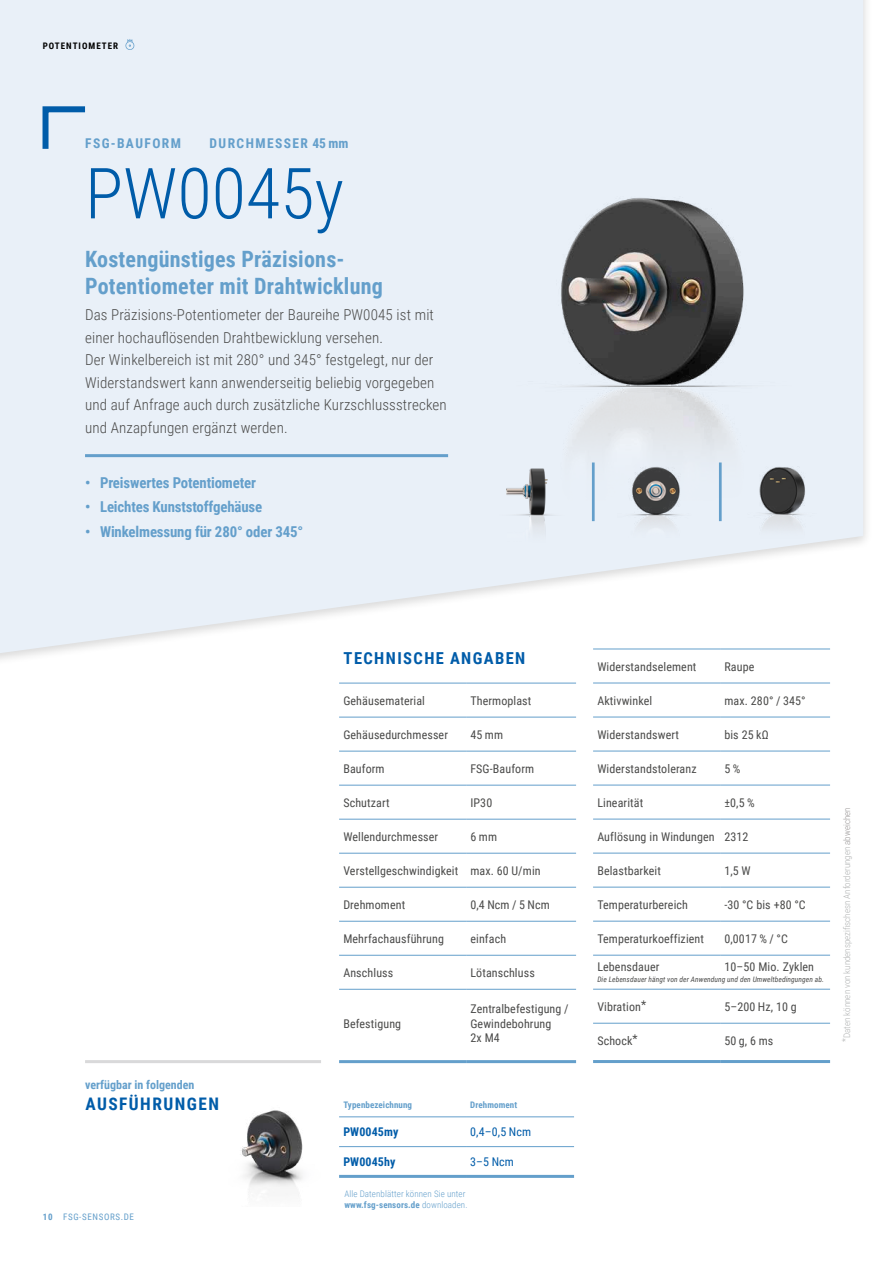
<style>
.page{position:relative;width:893px;height:1263px;background:#fff}
.page>*{position:absolute;margin:0;border:0;box-sizing:border-box;transform-origin:0 0}
.t1{font:300 70.5px "Roboto Condensed";color:#005ca9}
.t2{font:700 22.5px/27px "Roboto Condensed";letter-spacing:.01em;color:#649fcb}
.t3{font:700 17.25px "Roboto Condensed";letter-spacing:.085em;color:#005ca9}
.t4{font:700 16.5px "Roboto Condensed";letter-spacing:.085em;color:#005ca9}
.t5{font:300 15px/22.5px "Roboto Condensed";letter-spacing:.01em;color:#4a4a49}
.t6{font:700 15px "Roboto Condensed";letter-spacing:-.01em;color:#649fcb}
.t7{font:700 13.5px "Roboto Condensed";letter-spacing:.105em;color:#649fcb}
.t8{font:12px/14.4px "Roboto Condensed";letter-spacing:.01em;color:#4a4a49}
.t9{font:700 12px "Roboto Condensed";color:#649fcb}
.t10{font:700 12px "Roboto Condensed";letter-spacing:.01em;color:#005ca9}
.t11{font:12px "Roboto Condensed";letter-spacing:.01em;color:#005ca9}
.t12{font:300 9px/10.8px "Roboto Condensed";letter-spacing:.01em;color:#649fcb}
.t13{font:300 9px "Roboto Condensed";color:#b0b2b2}
.t14{font:700 9px "Roboto Condensed";letter-spacing:.01em;color:#649fcb}
.t15{font:9px "Roboto Condensed";letter-spacing:.075em;color:#649fcb}
.t16{font:700 9px "Roboto Condensed";letter-spacing:.115em;color:#000}
.t17{font:italic 7.5px "Roboto Condensed";letter-spacing:.01em;color:#4a4a49}
.s1{font-weight:700}
.s2{color:#9a9797}
</style>
<div class="page">
<div style="left:0;top:0;width:872px;height:668px;background:#000;opacity:.15"></div>
<svg style="left:0;top:0;width:863px;height:653px;background:#ebf1f8"></svg>
<hr style="left:339px;top:1116px;width:127px;height:1px;background:#649fcb">
<hr style="left:466px;top:1116px;width:108px;height:1px;background:#649fcb">
<hr style="left:339px;top:1146px;width:127px;height:1px;background:#649fcb">
<hr style="left:466px;top:1146px;width:108px;height:1px;background:#649fcb">
<hr style="left:339px;top:1175px;width:127px;height:3px;background:#649fcb">
<hr style="left:466px;top:1175px;width:108px;height:3px;background:#649fcb">
<img style="left:241px;top:1110px;width:62px;height:85px">
<hr style="left:85px;top:454px;width:363px;height:3px;background:#649fcb">
<hr style="left:339px;top:751px;width:127px;height:1px;background:#649fcb">
<hr style="left:466px;top:751px;width:110px;height:1px;background:#649fcb">
<hr style="left:339px;top:785px;width:127px;height:1px;background:#649fcb">
<hr style="left:466px;top:785px;width:110px;height:1px;background:#649fcb">
<hr style="left:339px;top:819px;width:127px;height:1px;background:#649fcb">
<hr style="left:466px;top:819px;width:110px;height:1px;background:#649fcb">
<hr style="left:339px;top:853px;width:127px;height:1px;background:#649fcb">
<hr style="left:466px;top:853px;width:110px;height:1px;background:#649fcb">
<hr style="left:339px;top:887px;width:127px;height:1px;background:#649fcb">
<hr style="left:466px;top:887px;width:110px;height:1px;background:#649fcb">
<hr style="left:339px;top:921px;width:127px;height:1px;background:#649fcb">
<hr style="left:466px;top:921px;width:110px;height:1px;background:#649fcb">
<hr style="left:339px;top:683px;width:127px;height:1px;background:#649fcb">
<hr style="left:466px;top:683px;width:110px;height:1px;background:#649fcb">
<hr style="left:339px;top:717px;width:127px;height:1px;background:#649fcb">
<hr style="left:466px;top:717px;width:110px;height:1px;background:#649fcb">
<hr style="left:339px;top:955px;width:127px;height:1px;background:#649fcb">
<hr style="left:466px;top:955px;width:110px;height:1px;background:#649fcb">
<hr style="left:339px;top:989px;width:127px;height:1px;background:#649fcb">
<hr style="left:466px;top:989px;width:110px;height:1px;background:#649fcb">
<hr style="left:339px;top:1060px;width:127px;height:3px;background:#649fcb">
<hr style="left:466px;top:1060px;width:110px;height:3px;background:#649fcb">
<hr style="left:593px;top:683px;width:127px;height:1px;background:#649fcb">
<hr style="left:720px;top:683px;width:110px;height:1px;background:#649fcb">
<hr style="left:593px;top:717px;width:127px;height:1px;background:#649fcb">
<hr style="left:720px;top:717px;width:110px;height:1px;background:#649fcb">
<hr style="left:593px;top:1023px;width:127px;height:1px;background:#649fcb">
<hr style="left:720px;top:1023px;width:110px;height:1px;background:#649fcb">
<hr style="left:593px;top:751px;width:127px;height:1px;background:#649fcb">
<hr style="left:720px;top:751px;width:110px;height:1px;background:#649fcb">
<hr style="left:593px;top:785px;width:127px;height:1px;background:#649fcb">
<hr style="left:720px;top:785px;width:110px;height:1px;background:#649fcb">
<hr style="left:593px;top:819px;width:127px;height:1px;background:#649fcb">
<hr style="left:720px;top:819px;width:110px;height:1px;background:#649fcb">
<hr style="left:593px;top:853px;width:127px;height:1px;background:#649fcb">
<hr style="left:720px;top:853px;width:110px;height:1px;background:#649fcb">
<hr style="left:593px;top:649px;width:127px;height:1px;background:#649fcb">
<hr style="left:720px;top:649px;width:110px;height:1px;background:#649fcb">
<hr style="left:593px;top:921px;width:127px;height:1px;background:#649fcb">
<hr style="left:720px;top:921px;width:110px;height:1px;background:#649fcb">
<hr style="left:593px;top:989px;width:127px;height:1px;background:#649fcb">
<hr style="left:720px;top:989px;width:110px;height:1px;background:#649fcb">
<hr style="left:593px;top:887px;width:127px;height:1px;background:#649fcb">
<hr style="left:720px;top:887px;width:110px;height:1px;background:#649fcb">
<hr style="left:593px;top:1060px;width:127px;height:3px;background:#649fcb">
<hr style="left:720px;top:1060px;width:110px;height:3px;background:#649fcb">
<hr style="left:593px;top:955px;width:127px;height:1px;background:#649fcb">
<hr style="left:720px;top:955px;width:110px;height:1px;background:#649fcb">
<hr style="left:85px;top:1060px;width:236px;height:3px;background:#d9d9da">
<img style="left:466px;top:106px;width:363px;height:395px">
<img style="left:473px;top:445px;width:112px;height:98px">
<img style="left:725px;top:445px;width:104px;height:96px">
<img style="left:606px;top:445px;width:101px;height:93px">
<hr style="left:592px;top:462px;width:3px;height:59px;background:#649fcb">
<hr style="left:719px;top:462px;width:3px;height:59px;background:#649fcb">
<svg style="left:40px;top:103px;width:51px;height:52px;background:#bfd5e9"></svg>
<svg style="left:125px;top:39px;width:10px;height:12px"></svg>
<p class="t16" style="left:43px;top:39px;width:77px">POTENTIOMETER</p>
<p class="t7" style="left:85px;top:134px;width:97px">FSG-BAUFORM</p>
<p class="t7" style="left:210px;top:134px;width:141px">DURCHMESSER 45 mm</p>
<h1 class="t1" style="left:85px;top:144px;width:260px">PW0045y</h1>
<h2 class="t2" style="left:85px;top:244px;width:299px">Kostengünstiges Präzisions-<br>Potentiometer mit Drahtwicklung</h2>
<p class="t5" style="left:85px;top:303px;width:363px">Das Präzisions-Potentiometer der Baureihe PW0045 ist mit einer hochauflösenden Drahtbewicklung versehen.<br>Der Winkelbereich ist mit 280° und 345° festgelegt, nur der Widerstandswert kann anwenderseitig beliebig vorgegeben und auf Anfrage auch durch zusätzliche Kurzschlussstrecken und Anzapfungen ergänzt werden.</p>
<p class="t6" style="left:85px;top:472px;width:173px">• Preiswertes Potentiometer</p>
<p class="t6" style="left:85px;top:496px;width:179px">• Leichtes Kunststoffgehäuse</p>
<p class="t6" style="left:85px;top:521px;width:220px">• Winkelmessung für 280° oder 345°</p>
<p class="t9" style="left:85px;top:1076px;width:111px">verfügbar in folgenden</p>
<h3 class="t3" style="left:85px;top:1092px;width:135px">AUSFÜHRUNGEN</h3>
<p class="t15" style="left:43px;top:1211px;width:93px"><span class="s1">10</span> FSG-SENSORS.DE</p>
<h3 class="t4" style="left:344px;top:646px;width:183px">TECHNISCHE ANGABEN</h3>
<p class="t8" style="left:343px;top:693px;width:83px">Gehäusematerial</p>
<p class="t8" style="left:470px;top:693px;width:62px">Thermoplast</p>
<p class="t8" style="left:343px;top:727px;width:106px">Gehäusedurchmesser</p>
<p class="t8" style="left:470px;top:727px;width:34px">45 mm</p>
<p class="t8" style="left:343px;top:761px;width:43px">Bauform</p>
<p class="t8" style="left:470px;top:761px;width:65px">FSG-Bauform</p>
<p class="t8" style="left:343px;top:795px;width:48px">Schutzart</p>
<p class="t8" style="left:470px;top:795px;width:23px">IP30</p>
<p class="t8" style="left:343px;top:829px;width:96px">Wellendurchmesser</p>
<p class="t8" style="left:470px;top:829px;width:28px">6 mm</p>
<p class="t8" style="left:343px;top:863px;width:199px">Verstellgeschwindigkeit max. 60 U/min</p>
<p class="t8" style="left:343px;top:897px;width:63px">Drehmoment</p>
<p class="t8" style="left:470px;top:897px;width:81px">0,4 Ncm / 5 Ncm</p>
<p class="t8" style="left:343px;top:931px;width:102px">Mehrfachausführung</p>
<p class="t8" style="left:470px;top:931px;width:37px">einfach</p>
<p class="t8" style="left:343px;top:965px;width:51px">Anschluss</p>
<p class="t8" style="left:470px;top:965px;width:66px">Lötanschluss</p>
<p class="t8" style="left:343px;top:1016px;width:59px">Befestigung</p>
<p class="t8" style="left:470px;top:1001px;width:100px">Zentralbefestigung /<br>Gewindebohrung<br>2x M4</p>
<p class="t14" style="left:343px;top:1099px;width:70px">Typenbezeichnung</p>
<p class="t14" style="left:470px;top:1099px;width:48px">Drehmoment</p>
<p class="t10" style="left:343px;top:1123px;width:57px">PW0045my</p>
<p class="t11" style="left:470px;top:1123px;width:62px">0,4–0,5 Ncm</p>
<p class="t10" style="left:343px;top:1153px;width:54px">PW0045hy</p>
<p class="t11" style="left:470px;top:1153px;width:45px">3–5 Ncm</p>
<p class="t12" style="left:344px;top:1188px;width:125px">Alle Datenblätter können Sie unter <span class="s1">www.fsg-sensors.de</span> downloaden.</p>
<p class="t8" style="left:597px;top:659px;width:101px">Widerstandselement</p>
<p class="t8" style="left:724px;top:659px;width:31px">Raupe</p>
<p class="t8" style="left:597px;top:693px;width:56px">Aktivwinkel</p>
<p class="t8" style="left:724px;top:693px;width:83px">max. 280° / 345°</p>
<p class="t8" style="left:597px;top:727px;width:83px">Widerstandswert</p>
<p class="t8" style="left:724px;top:727px;width:46px">bis 25 kΩ</p>
<p class="t8" style="left:597px;top:761px;width:101px">Widerstandstoleranz</p>
<p class="t8" style="left:724px;top:761px;width:18px">5 %</p>
<p class="t8" style="left:597px;top:795px;width:47px">Linearität</p>
<p class="t8" style="left:724px;top:795px;width:32px">±0,5 %</p>
<p class="t8" style="left:597px;top:829px;width:153px">Auflösung in Windungen 2312</p>
<p class="t8" style="left:597px;top:863px;width:65px">Belastbarkeit</p>
<p class="t8" style="left:724px;top:863px;width:28px">1,5 W</p>
<p class="t8" style="left:597px;top:897px;width:92px">Temperaturbereich</p>
<p class="t8" style="left:724px;top:897px;width:83px">-30 °C bis +80 °C</p>
<p class="t8" style="left:597px;top:931px;width:108px">Temperaturkoeffizient</p>
<p class="t8" style="left:724px;top:931px;width:65px">0,0017 % / °C</p>
<p class="t8" style="left:597px;top:959px;width:64px">Lebensdauer</p>
<p class="t8" style="left:724px;top:959px;width:91px">10–50 Mio. Zyklen</p>
<p class="t17" style="left:597px;top:974px;width:228px">Die Lebensdauer hängt von der Anwendung und den Umweltbedingungen ab.</p>
<p class="t8" style="left:597px;top:999px;width:50px">Vibration*</p>
<p class="t8" style="left:724px;top:999px;width:74px">5–200 Hz, 10 g</p>
<p class="t8" style="left:597px;top:1033px;width:42px">Schock*</p>
<p class="t8" style="left:724px;top:1033px;width:50px">50 g, 6 ms</p>
<p class="t13" style="left:841px;top:1042px;width:236px;rotate:-90deg">*Daten können von kundenspezifischesn Anforderungen <span class="s2">abweichen</span></p>
</div>
